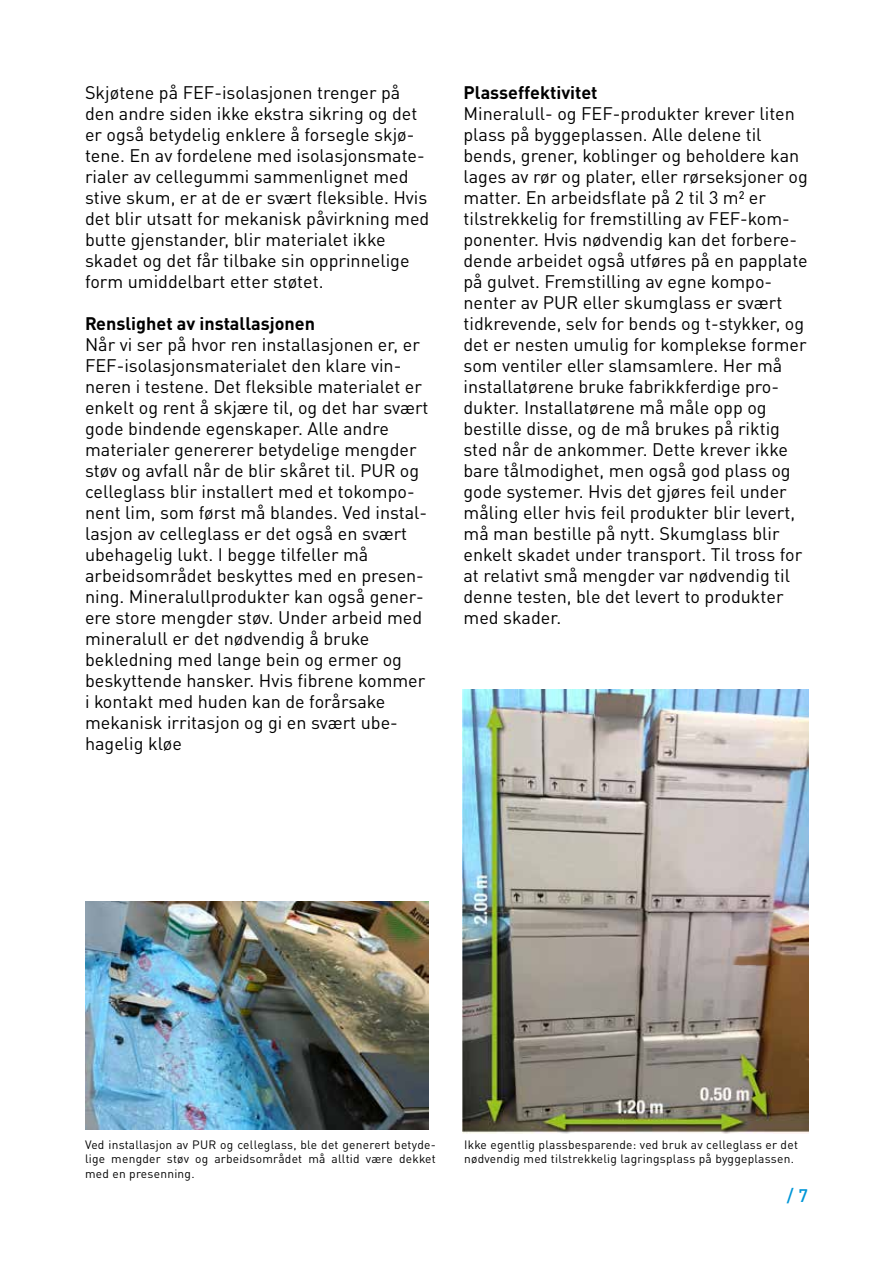
<style>
.page{position:relative;width:893px;height:1263px;background:#fff}
.page>*{position:absolute;margin:0;border:0;box-sizing:border-box;transform-origin:0 0}
.t1{font:18px/21px "DIN Pro";color:#000}
.t2{font:700 18px "DIN Pro";color:#000}
.t3{font:500 18px "DIN Pro";color:#0096d7}
.t4{font:12px/14.4px "DIN Pro";letter-spacing:.02em;color:#000;text-align:justify}
</style>
<div class="page">
<img style="left:85px;top:901px;width:343px;height:228px">
<img style="left:463px;top:690px;width:346px;height:443px">
<p class="t1" style="left:85px;top:80px;width:346px">Skjøtene på FEF-isolasjonen trenger på den andre siden ikke ekstra sikring og det er også betydelig enklere å forsegle skjø&shy;tene. En av fordelene med isolasjonsmate&shy;rialer av cellegummi sammenlignet med stive skum, er at de er svært fleksible. Hvis det blir utsatt for mekanisk påvirkning med butte gjenstander, blir materialet ikke skadet og det får tilbake sin opprinnelige form umiddelbart etter støtet.</p>
<p class="t2" style="left:85px;top:308px;width:232px">Renslighet av installasjonen</p>
<p class="t1" style="left:85px;top:332px;width:345px">Når vi ser på hvor ren installasjonen er, er FEF-isolasjonsmaterialet den klare vin&shy;neren i testene. Det fleksible materialet er enkelt og rent å skjære til, og det har svært gode bindende egenskaper. Alle andre materialer genererer betydelige mengder støv og avfall når de blir skåret til. PUR og celleglass blir installert med et tokompo&shy;nent lim, som først må blandes. Ved instal&shy;lasjon av celleglass er det også en svært ubehagelig lukt. I begge tilfeller må arbeidsområdet beskyttes med en presen&shy;ning. Mineralullprodukter kan også gener&shy;ere store mengder støv. Under arbeid med mineralull er det nødvendig å bruke bekledning med lange bein og ermer og beskyttende hansker. Hvis fibrene kommer i kontakt med huden kan de forårsake mekanisk irritasjon og gi en svært ube&shy;hagelig kløe</p>
<p class="t2" style="left:463px;top:77px;width:136px">Plasseffektivitet</p>
<p class="t1" style="left:463px;top:101px;width:346px">Mineralull- og FEF-produkter krever liten plass på byggeplassen. Alle delene til bends, grener, koblinger og beholdere kan lages av rør og plater, eller rørseksjoner og matter. En arbeidsflate på 2 til 3 m² er tilstrekkelig for fremstilling av FEF-kom&shy;ponenter. Hvis nødvendig kan det forbere&shy;dende arbeidet også utføres på en papplate på gulvet. Fremstilling av egne kompo&shy;nenter av PUR eller skumglass er svært tidkrevende, selv for bends og t-stykker, og det er nesten umulig for komplekse former som ventiler eller slamsamlere. Her må installatørene bruke fabrikkferdige pro&shy;dukter. Installatørene må måle opp og bestille disse, og de må brukes på riktig sted når de ankommer. Dette krever ikke bare tålmodighet, men også god plass og gode systemer. Hvis det gjøres feil under måling eller hvis feil produkter blir levert, må man bestille på nytt. Skumglass blir enkelt skadet under transport. Til tross for at relativt små mengder var nødvendig til denne testen, ble det levert to produkter med skader.</p>
<p class="t4" style="left:85px;top:1136px;width:352px">Ved installasjon av PUR og celleglass, ble det generert betyde&shy;lige mengder støv og arbeidsområdet må alltid være dekket med en presenning.</p>
<p class="t4" style="left:464px;top:1136px;width:335px">Ikke egentlig plassbesparende: ved bruk av celleglass er det nødvendig med tilstrekkelig lagringsplass på byggeplassen.</p>
<p class="t3" style="left:787px;top:1181px;width:23px">/ 7</p>
</div>
